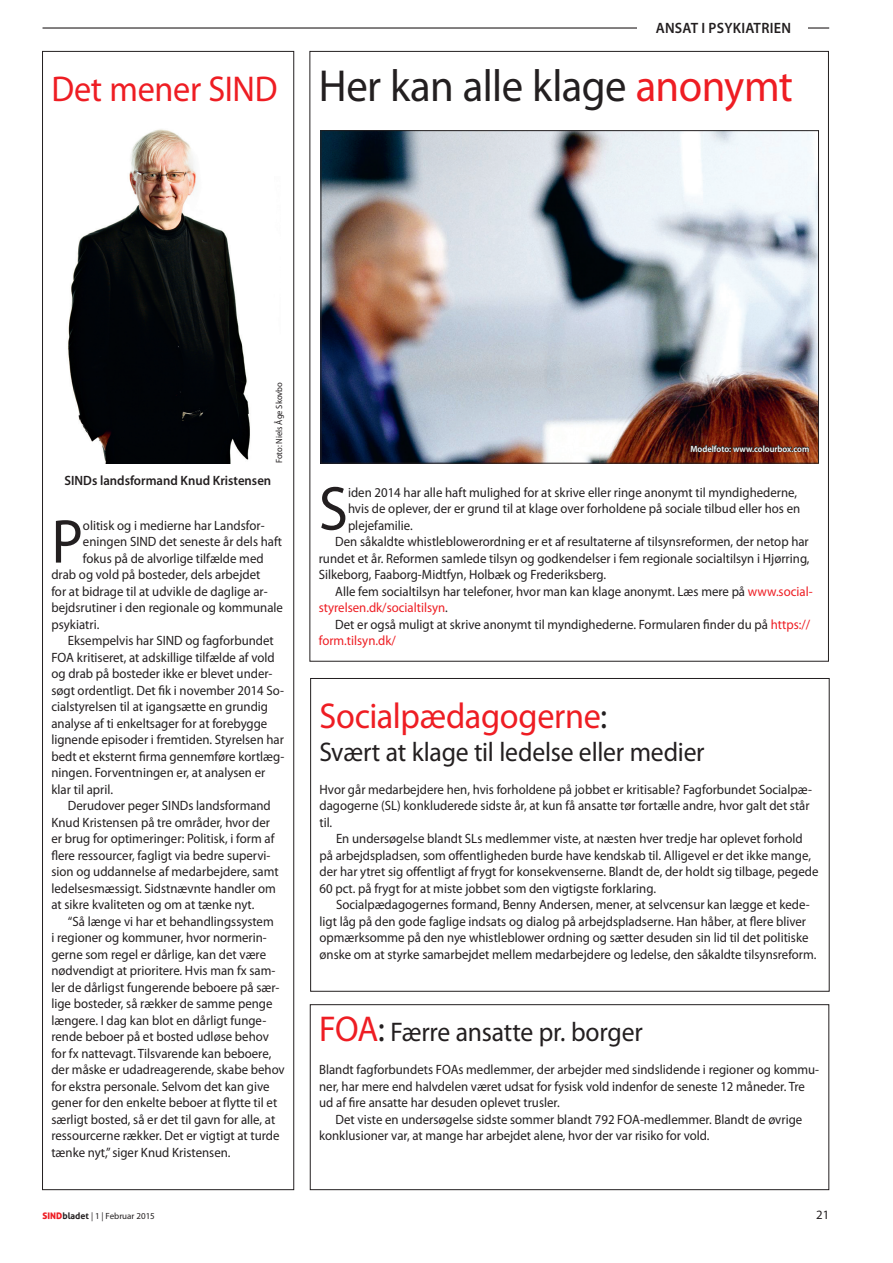
<style>
.page{position:relative;width:893px;height:1263px;background:#fff}
.page>*{position:absolute;margin:0;border:0;box-sizing:border-box;transform-origin:0 0}
.t1{font:62.4px "Myriad Pro";color:#231f20;scale:.95 1}
.t2{font:45px "Myriad Pro";letter-spacing:-.01em;color:#231f20;scale:.95 1}
.t3{font:36px "Myriad Pro";letter-spacing:-.01em;color:#ee1d23;scale:.95 1}
.t4{font:27px "Myriad Pro";letter-spacing:-.01em;color:#231f20;scale:.95 1}
.t5{font:600 15px "Myriad Pro";letter-spacing:.02em;color:#231f20;scale:.95 1}
.t6{font:13.5px/16.5px "Myriad Pro";color:#231f20;scale:.95 1}
.t7{font:13.5px "Myriad Pro";color:#ee1d23;scale:.95 1}
.t8{font:600 13.5px "Myriad Pro";color:#231f20;scale:.95 1}
.t9{font:12.75px "Myriad Pro";color:#231f20}
.t10{font:600 9px "Myriad Pro";color:#fff;scale:.95 1}
.t11{font:9px "Myriad Pro";color:#231f20}
.t12{font:9px "Myriad Pro";color:#231f20;scale:.95 1}
.s1{color:#ee1d23}
.s2{color:#231f20}
.s3{font-size:36px;color:#ee1d23}
.s4{font-size:36px}
.s5{font-family:"Aller Display";color:#ee1d23}
.s6{font-family:"Aller";font-weight:700}
</style>
<div class="page">
<hr style="left:43px;top:27px;width:786px;height:2px;background:#231f20">
<div style="left:638px;top:21px;width:170px;height:16px;background:#fff"></div>
<div style="left:310px;top:1004px;width:519px;height:186px;border:1px solid #231f20"></div>
<div style="left:310px;top:678px;width:520px;height:314px;border:1px solid #231f20"></div>
<img style="left:68px;top:129px;width:182px;height:335px">
<img style="left:323px;top:132px;width:494px;height:330px">
<svg style="left:691px;top:443px;width:118px;height:11px"></svg>
<h3 class="t3" style="left:51px;top:66px;width:239px">Det mener SIND</h3>
<p class="t5" style="left:656px;top:18px;width:144px">ansat i psykiatrien</p>
<h2 class="t2" style="left:319px;top:58px;width:501px">Her kan alle klage <span class="s1">anonymt</span></h2>
<p class="t12" style="left:274px;top:463px;width:87px;rotate:-90deg">Foto: Niels Åge Skovbo</p>
<p class="t8" style="left:65px;top:472px;width:8px">SIND</p>
<p class="t8" style="left:92px;top:472px;width:190px">s landsformand Knud Kristensen</p>
<h1 class="t1" style="left:51px;top:503px;width:35px">P</h1>
<p class="t6" style="left:83px;top:517px;width:193px">olitisk og i medierne har Landsfor-</p>
<p class="t6" style="left:83px;top:533px;width:211px">eningen SIND det seneste år dels haft</p>
<p class="t6" style="left:83px;top:550px;width:192px">fokus på de alvorlige tilfælde med</p>
<p class="t6" style="left:51px;top:566px;width:221px">drab og vold på bosteder, dels arbejdet</p>
<p class="t6" style="left:51px;top:583px;width:229px">for at bidrage til at udvikle de daglige ar-</p>
<p class="t6" style="left:51px;top:599px;width:245px">bejdsrutiner i den regionale og kommunale</p>
<p class="t6" style="left:51px;top:616px;width:52px">psykiatri.</p>
<p class="t6" style="left:68px;top:632px;width:218px">Eksempelvis har SIND og fagforbundet</p>
<p class="t6" style="left:51px;top:649px;width:237px">FOA kritiseret, at adskillige tilfælde af vold</p>
<p class="t6" style="left:51px;top:665px;width:234px">og drab på bosteder ikke er blevet under-</p>
<p class="t6" style="left:51px;top:682px;width:246px">søgt ordentligt. Det fik i november 2014 So-</p>
<p class="t6" style="left:51px;top:698px;width:230px">cialstyrelsen til at igangsætte en grundig</p>
<p class="t6" style="left:51px;top:715px;width:229px">analyse af ti enkeltsager for at forebygge</p>
<p class="t6" style="left:51px;top:731px;width:246px">lignende episoder i fremtiden. Styrelsen har</p>
<p class="t6" style="left:51px;top:748px;width:247px">bedt et eksternt firma gennemføre kortlæg-</p>
<p class="t6" style="left:51px;top:764px;width:227px">ningen. Forventningen er, at analysen er</p>
<p class="t6" style="left:51px;top:781px;width:66px">klar til april.</p>
<p class="t6" style="left:68px;top:797px;width:215px">Derudover peger SINDs landsformand</p>
<p class="t6" style="left:51px;top:814px;width:232px">Knud Kristensen på tre områder, hvor der</p>
<p class="t6" style="left:51px;top:830px;width:236px">er brug for optimeringer: Politisk, i form af</p>
<p class="t6" style="left:51px;top:847px;width:232px">flere ressourcer, fagligt via bedre supervi-</p>
<p class="t6" style="left:51px;top:863px;width:241px">sion og uddannelse af medarbejdere, samt</p>
<p class="t6" style="left:51px;top:880px;width:238px">ledelsesmæssigt. Sidstnævnte handler om</p>
<p class="t6" style="left:51px;top:896px;width:215px">at sikre kvaliteten og om at tænke nyt.</p>
<p class="t6" style="left:68px;top:913px;width:218px">“Så længe vi har et behandlingssystem</p>
<p class="t6" style="left:51px;top:929px;width:228px">i regioner og kommuner, hvor normerin-</p>
<p class="t6" style="left:51px;top:946px;width:228px">gerne som regel er dårlige, kan det være</p>
<p class="t6" style="left:51px;top:962px;width:237px">nødvendigt at prioritere. Hvis man fx sam-</p>
<p class="t6" style="left:51px;top:979px;width:242px">ler de dårligst fungerende beboere på sær-</p>
<p class="t6" style="left:51px;top:995px;width:234px">lige bosteder, så rækker de samme penge</p>
<p class="t6" style="left:51px;top:1012px;width:228px">længere. I dag kan blot en dårligt funge-</p>
<p class="t6" style="left:51px;top:1028px;width:230px">rende beboer på et bosted udløse behov</p>
<p class="t6" style="left:51px;top:1045px;width:233px">for fx nattevagt. Tilsvarende kan beboere,</p>
<p class="t6" style="left:51px;top:1061px;width:247px">der måske er udadreagerende, skabe behov</p>
<p class="t6" style="left:51px;top:1078px;width:231px">for ekstra personale. Selvom det kan give</p>
<p class="t6" style="left:51px;top:1094px;width:239px">gener for den enkelte beboer at flytte til et</p>
<p class="t6" style="left:51px;top:1111px;width:237px">særligt bosted, så er det til gavn for alle, at</p>
<p class="t6" style="left:51px;top:1127px;width:242px">ressourcerne rækker. Det er vigtigt at turde</p>
<p class="t6" style="left:51px;top:1144px;width:190px">tænke nyt,” siger Knud Kristensen.</p>
<p class="t10" style="left:690px;top:443px;width:127px">Modelfoto: www.colourbox.com</p>
<h1 class="t1" style="left:319px;top:470px;width:32px">S</h1>
<p class="t6" style="left:348px;top:484px;width:474px">iden 2014 har alle haft mulighed for at skrive eller ringe anonymt til myndighederne,</p>
<p class="t6" style="left:348px;top:500px;width:478px">hvis de oplever, der er grund til at klage over forholdene på sociale tilbud eller hos en</p>
<p class="t6" style="left:348px;top:517px;width:70px">plejefamilie.</p>
<p class="t6" style="left:335px;top:533px;width:500px">Den såkaldte whistleblowerordning er et af resultaterne af tilsynsreformen, der netop har</p>
<p class="t6" style="left:319px;top:550px;width:518px">rundet et år. Reformen samlede tilsyn og godkendelser i fem regionale socialtilsyn i Hjørring,</p>
<p class="t6" style="left:319px;top:566px;width:304px">Silkeborg, Faaborg-Midtfyn, Holbæk og Frederiksberg.</p>
<p class="t6" style="left:335px;top:583px;width:504px">Alle fem socialtilsyn har telefoner, hvor man kan klage anonymt. Læs mere på <span class="s1">www.social-</span></p>
<p class="t7" style="left:319px;top:599px;width:137px">styrelsen.dk/socialtilsyn<span class="s2">.</span></p>
<p class="t6" style="left:335px;top:616px;width:501px">Det er også muligt at skrive anonymt til myndighederne. Formularen finder du på <span class="s1">https://</span></p>
<p class="t7" style="left:319px;top:632px;width:83px">form.tilsyn.dk/</p>
<h3 class="t3" style="left:319px;top:693px;width:304px">Socialpædagogerne<span class="s2">:</span></h3>
<h3 class="t4" style="left:319px;top:735px;width:407px">Svært at klage til ledelse eller medier</h3>
<p class="t6" style="left:319px;top:781px;width:520px">Hvor går medarbejdere hen, hvis forholdene på jobbet er kritisable? Fagforbundet Socialpæ&shy;dagogerne (SL) konkluderede sidste år, at kun få ansatte tør fortælle andre, hvor galt det står til.</p>
<p class="t6" style="left:319px;top:830px;width:527px;text-indent:17px">En undersøgelse blandt SLs medlemmer viste, at næsten hver tredje har oplevet forhold på arbejdspladsen, som offentligheden burde have kendskab til. Alligevel er det ikke mange, der har ytret sig offentligt af frygt for konsekvenserne. Blandt de, der holdt sig tilbage, pegede 60 pct. på frygt for at miste jobbet som den vigtigste forklaring.</p>
<p class="t6" style="left:319px;top:896px;width:525px;text-indent:17px">Socialpædagogernes formand, Benny Andersen, mener, at selvcensur kan lægge et kede&shy;ligt låg på den gode faglige indsats og dialog på arbejdspladserne. Han håber, at flere bliver opmærksomme på den nye whistleblower ordning og sætter desuden sin lid til det politiske ønske om at styrke samarbejdet mellem medarbejdere og ledelse, den såkaldte tilsynsreform.</p>
<h3 class="t4" style="left:319px;top:1015px;width:342px"><span class="s3">FOA</span><span class="s4">:</span> Færre ansatte pr. borger</h3>
<p class="t6" style="left:319px;top:1061px;width:528px">Blandt fagforbundets FOAs medlemmer, der arbejder med sindslidende i regioner og kommu&shy;ner, har mere end halvdelen været udsat for fysisk vold indenfor de seneste 12 måneder. Tre ud af fire ansatte har desuden oplevet trusler.</p>
<p class="t6" style="left:319px;top:1111px;width:510px;text-indent:17px">Det viste en undersøgelse sidste sommer blandt 792 FOA-medlemmer. Blandt de øvrige konklusioner var, at mange har arbejdet alene, hvor der var risiko for vold.</p>
<p class="t11" style="left:43px;top:1210px;width:114px"><span class="s5">SIND</span><span class="s6">bladet</span> | 1 | Februar 2015</p>
<p class="t9" style="left:816px;top:1207px;width:15px">21</p>
</div>
